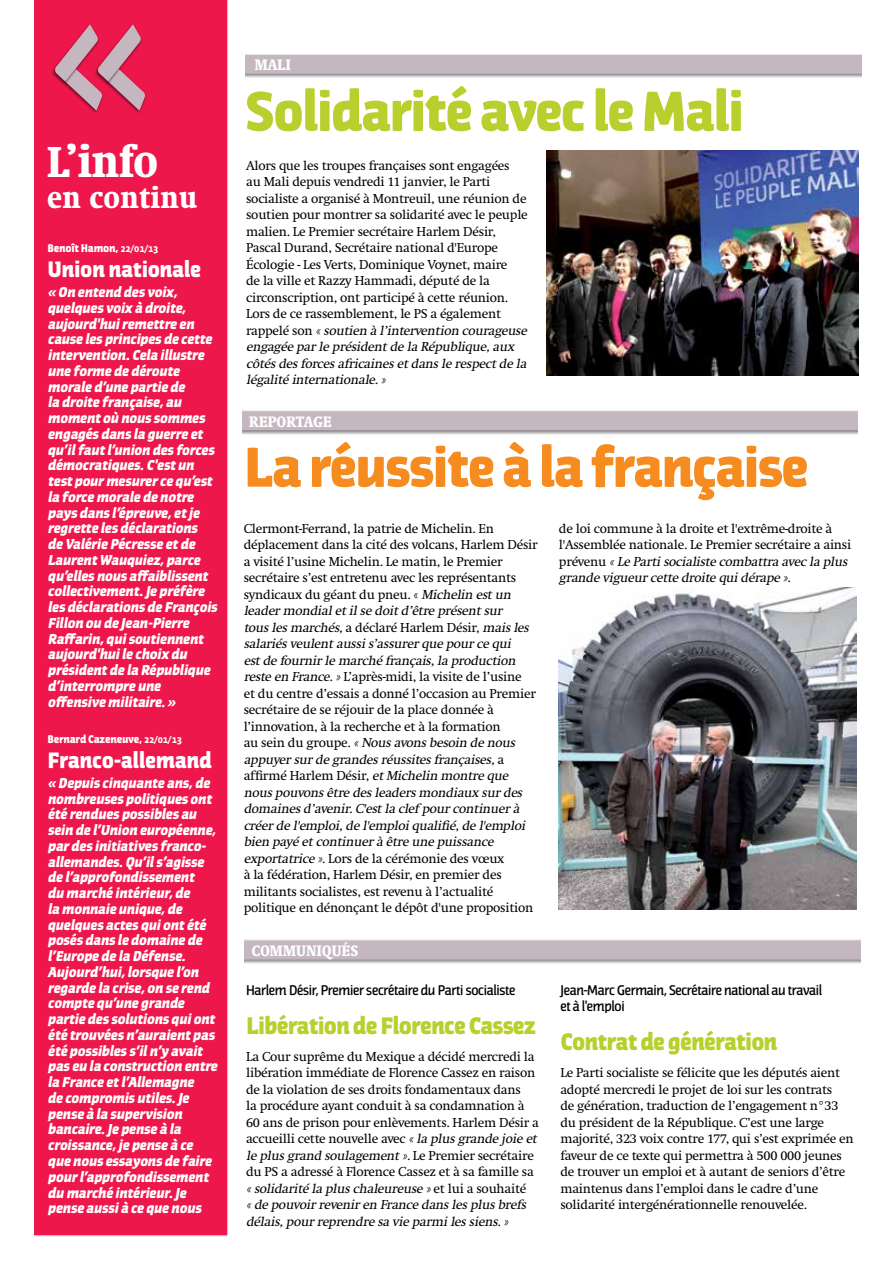
<style>
.page{position:relative;width:893px;height:1263px;background:#fff}
.page>*{position:absolute;margin:0;border:0;box-sizing:border-box;transform-origin:0 0}
.t1{font:900 52.5px "Jaures";letter-spacing:-.04em;color:#f68b1f}
.t2{font:900 52.5px "Jaures";letter-spacing:-.04em;color:#b8cf2e}
.t3{font:700 condensed 45px "Swift";color:#fff}
.t4{font:700 condensed 30px "Swift";color:#fff}
.t5{font:900 22.5px "Jaures";letter-spacing:-.04em;color:#b8cf2e}
.t6{font:900 21px "Jaures";letter-spacing:-.02em;color:#fff}
.t7{font:700 condensed 15.75px "Swift";letter-spacing:.02em;color:#fff}
.t8{font:13.5px/16.5px "Swift";letter-spacing:-.02em;color:#000}
.t9{font:italic 900 13.5px/15.8px "Jaures";letter-spacing:-.02em;color:#fff}
.t10{font:600 13.5px/16.5px "Jaures";letter-spacing:-.02em;color:#000}
.t11{font:900 10.5px "Jaures";letter-spacing:-.02em;color:#fff}
.s1{font-family:"Vista Sans";font-weight:700}
.s2{font-style:italic}
</style>
<div class="page">
<div style="left:246px;top:55px;width:615px;height:19px;background:#c5b7c0"></div>
<div style="left:34px;top:0;width:192px;height:1234px;background:#ed174c"></div>
<img style="left:92px;top:94px;width:54px;height:19px">
<img style="left:52px;top:66px;width:3px;height:11px">
<svg style="left:55px;top:24px;width:90px;height:86px"></svg>
<div style="left:245px;top:941px;width:615px;height:18px;background:#c5b7c0"></div>
<div style="left:242px;top:411px;width:616px;height:19px;background:#c5b7c0"></div>
<img style="left:559px;top:588px;width:298px;height:322px">
<img style="left:547px;top:151px;width:311px;height:224px">
<h2 class="t3" style="left:47px;top:136px;width:112px">L’INFO</h2>
<h3 class="t4" style="left:47px;top:181px;width:151px">EN CONTINU</h3>
<p class="t11" style="left:47px;top:241px;width:112px">Benoît Hamon, <span class="s1">22/01/13</span></p>
<h3 class="t6" style="left:47px;top:256px;width:155px">Union nationale</h3>
<p class="t9" style="left:47px;top:284px;width:174px">« On entend des voix, quelques voix à droite, aujourd'huiremettre en cause les principes de cette intervention.Cela illustre une forme de déroute morale d’une partie de<br>la droite française,au momentoù nous sommes engagés dans la guerre et qu’ilfautl’union des forces démocratiques.C'estun testpourmesurerce qu’est la force morale de notre pays dans l’épreuve,etje regrette les déclarations de Valérie Pécresse etde<br>LaurentWauquiez,parce qu’elles nous affaiblissent collectivement.J e préfère les déclarations de François<br>Fillon ou de Jean-Pierre<br>Raffarin,quisoutiennent aujourd'huile choix du présidentde la République d’interrompre une offensive militaire.»</p>
<p class="t11" style="left:47px;top:732px;width:136px">Bernard Cazeneuve, <span class="s1">22/01/13</span></p>
<h3 class="t6" style="left:47px;top:747px;width:166px">Franco-allemand</h3>
<p class="t9" style="left:47px;top:775px;width:174px">« Depuis cinquante ans,de nombreuses politiques ont été rendues possibles au sein de l’Union européenne, pardes initiatives franco&shy;allemandes.Qu’ils’agisse de l’approfondissement<br>du marché intérieur,de<br>la monnaie unique,de quelques actes quiontété posés dans le domaine de l’Europe de la Défense.<br>Aujourd’hui,lorsque l’on regarde la crise,on se rend compte qu’une grande partie des solutions quiont été trouvées n’auraientpas été possibles s’iln’y avait pas eu la construction entre la France etl’Allemagne<br>de compromis utiles.Je pense à la supervision bancaire.Je pense à la croissance,je pense à ce que nous essayons de faire pourl’approfondissement du marché intérieur.Je pense aussià ce que nous</p>
<p class="t7" style="left:255px;top:56px;width:37px">MALI</p>
<h1 class="t2" style="left:245px;top:79px;width:501px">Solidarité avec le Mali</h1>
<p class="t8" style="left:246px;top:157px;width:285px">Alors que les troupes françaises sont engagées<br>au Mali depuis vendredi 11 janvier, le Parti socialiste a organisé à Montreuil, une réunion de soutien pour montrer sa solidarité avec le peuple malien. Le Premier secrétaire Harlem Désir, Pascal Durand, Secrétaire national d'Europe Écologie - Les Verts, Dominique Voynet, maire<br>de la ville et Razzy Hammadi, député de la circonscription, ont participé à cette réunion.<br>Lors de ce rassemblement, le PS a également<br>r a p p e l é s o n <span class="s2">«soutien à l’intervention courageuse engagée parle présidentde la République,aux côtésdesforcesafricainesetdansle respectde la légalité internationale.»</span></p>
<p class="t7" style="left:249px;top:412px;width:84px">REPORTAGE</p>
<h1 class="t1" style="left:244px;top:435px;width:567px">La réussite à la française</h1>
<p class="t8" style="left:244px;top:520px;width:296px">Clermont-Ferrand, la patrie de Michelin. En déplacement dans la cité des volcans, Harlem Désir a visité l’usine Michelin. Le matin, le Premier secrétaire s’est entretenu avec les représentants syndicaux du géant du pneu. « <span class="s2">Michelin estun leadermondialetilse doitd’être présentsur touslesmarchés,</span>a d éc l a r é H a rl e m D é s i r, <span class="s2">maisles salariésveulentaussis’assurerque pource qui estde fournirle marché français,la production reste en France.»</span>L’après-midi, la visite de l’usine<br>et du centre d’essais a donné l’occasion au Premier secrétaire de se réjouir de la place donnée à l’innovation, à la recherche et à la formation<br>a u s e i n d u g r o u p e . <span class="s2">«Nousavonsbesoin de nous appuyersurde grandesréussitesfrançaises,</span>a affirmé Harlem Désir, <span class="s2">etMichelin montre que nouspouvonsêtre desleadersmondiaux surdes domainesd’avenir.C'estla clef pourcontinuerà créerde l'emploi,de l'emploiqualifié,de l'emploi bien payé etcontinuerà être une puissance exportatrice »</span>. Lors de la cérémonie des vœux<br>à la fédération, Harlem Désir, en premier des militants socialistes, est revenu à l’actualité politique en dénonçant le dépôt d'une proposition</p>
<p class="t8" style="left:559px;top:520px;width:294px">de loi commune à la droite et l'extrême-droite à l'Assemblée nationale. Le Premier secrétaire a ainsi p r é ve n u <span class="s2">«Le Partisocialiste combattra avec la plus grande vigueurcette droite quidérape »</span>.</p>
<p class="t7" style="left:252px;top:942px;width:107px">COMMUNIQUÉS</p>
<p class="t10" style="left:246px;top:982px;width:271px">Harlem Désir, Premier secrétaire du Parti socialiste</p>
<h3 class="t5" style="left:246px;top:1011px;width:292px">Libération de Florence Cassez</h3>
<p class="t8" style="left:246px;top:1048px;width:295px">La Cour suprême du Mexique a décidé mercredi la libération immédiate de Florence Cassez en raison de la violation de ses droits fondamentaux dans<br>la procédure ayant conduit à sa condamnation à 60 ans de prison pour enlèvements. Harlem Désir a accueilli cette nouvelle avec <span class="s2">«la plusgrande joie et le plusgrand soulagement»</span>. L e P r e m i e r s e c r é t a i r e du PS a adressé à Florence Cassez et à sa famille sa <span class="s2">«solidarité la pluschaleureuse »</span>e t l u i a s o u h a i t é <span class="s2">«de pouvoirreveniren France danslesplusbrefs délais,pourreprendre sa vie parmilessiens.»</span></p>
<p class="t10" style="left:560px;top:982px;width:263px">Jean-Marc Germain, Secrétaire national au travail et à l'emploi</p>
<h3 class="t5" style="left:560px;top:1028px;width:219px">Contrat de génération</h3>
<p class="t8" style="left:560px;top:1065px;width:295px">Le Parti socialiste se félicite que les députés aient adopté mercredi le projet de loi sur les contrats<br>de génération, traduction de l’engagement n°33 du président de la République. C’est une large majorité, 323 voix contre 177, qui s’est exprimée en faveur de ce texte qui permettra à 500 000 jeunes de trouver un emploi et à autant de seniors d’être maintenus dans l’emploi dans le cadre d’une solidarité intergénérationnelle renouvelée.</p>
</div>
